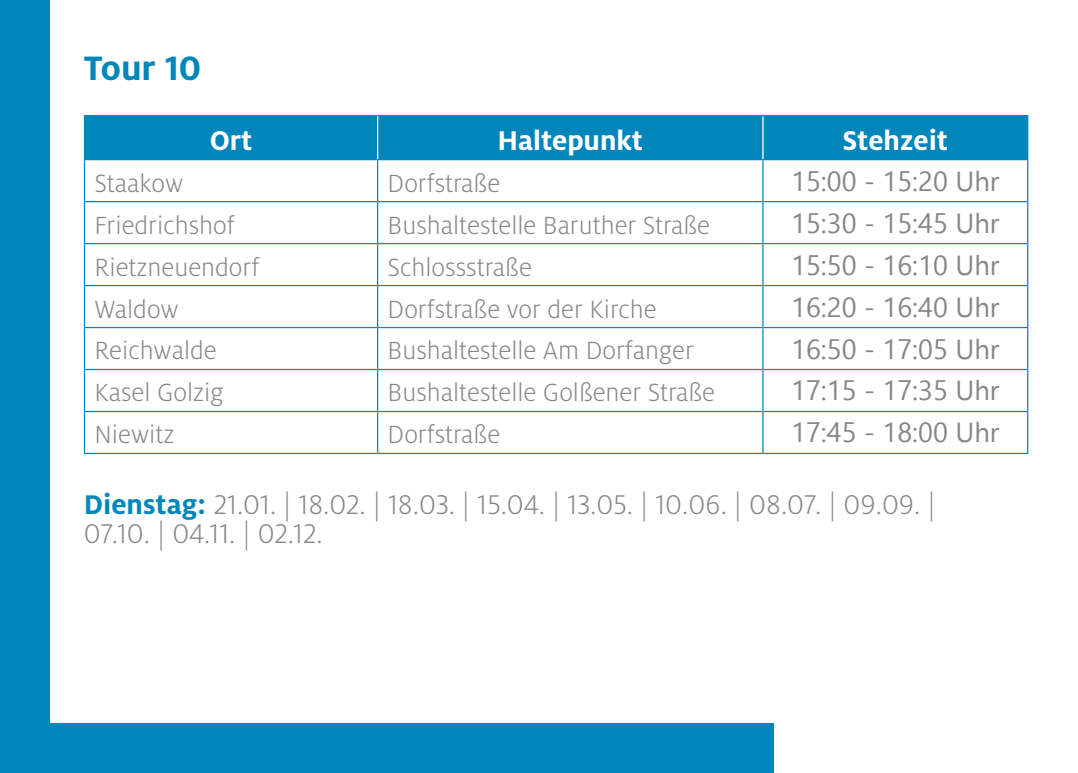
<style>
.page{position:relative;width:1078px;height:773px;background:#fff}
.page>*{position:absolute;margin:0;border:0;box-sizing:border-box;transform-origin:0 0}
.t1{font:700 37.5px "Milo Pro";color:#0086bb}
.t2{font:300 30px/29.5px "Milo Pro";color:#878787}
.t3{font:700 30px "Milo Pro";color:#fff}
.t4{font:300 27.5px "Milo Pro";color:#878787}
.t5{font:27.5px "Ebrima";color:#878787}
.s1{font-weight:700;color:#0086bb}
</style>
<div class="page">
<div style="left:0;top:0;width:50px;height:772px;background:#0086bb"></div>
<div style="left:0;top:723px;width:772px;height:49px;background:#0086bb"></div>
<div style="left:85px;top:116px;width:941px;height:43px;background:#0086bb"></div>
<svg style="left:85px;top:160px;width:941px;height:125px"></svg>
<svg style="left:85px;top:286px;width:941px;height:167px"></svg>
<hr style="left:84px;top:115px;width:293px;height:1px;background:#0086bb">
<hr style="left:84px;top:116px;width:1px;height:43px;background:#0086bb">
<hr style="left:377px;top:115px;width:385px;height:1px;background:#0086bb">
<hr style="left:762px;top:115px;width:266px;height:1px;background:#0086bb">
<hr style="left:1026px;top:116px;width:2px;height:43px;background:#0086bb">
<hr style="left:84px;top:159px;width:293px;height:1px;background:#0086bb">
<hr style="left:84px;top:160px;width:1px;height:41px;background:#0086bb">
<hr style="left:377px;top:159px;width:385px;height:1px;background:#0086bb">
<hr style="left:377px;top:160px;width:1px;height:41px;background:#0086bb">
<hr style="left:762px;top:159px;width:266px;height:1px;background:#0086bb">
<hr style="left:762px;top:160px;width:1px;height:41px;background:#0086bb">
<hr style="left:1026px;top:160px;width:2px;height:41px;background:#0086bb">
<hr style="left:84px;top:201px;width:293px;height:1px;background:#0086bb">
<hr style="left:84px;top:202px;width:1px;height:41px;background:#0086bb">
<hr style="left:377px;top:201px;width:385px;height:1px;background:#0086bb">
<hr style="left:377px;top:202px;width:1px;height:41px;background:#0086bb">
<hr style="left:762px;top:201px;width:266px;height:1px;background:#0086bb">
<hr style="left:762px;top:202px;width:1px;height:41px;background:#0086bb">
<hr style="left:1026px;top:202px;width:2px;height:41px;background:#0086bb">
<hr style="left:84px;top:243px;width:293px;height:1px;background:#0086bb">
<hr style="left:84px;top:244px;width:1px;height:41px;background:#0086bb">
<hr style="left:377px;top:243px;width:385px;height:1px;background:#0086bb">
<hr style="left:377px;top:244px;width:1px;height:41px;background:#0086bb">
<hr style="left:762px;top:243px;width:266px;height:1px;background:#0086bb">
<hr style="left:762px;top:244px;width:1px;height:41px;background:#0086bb">
<hr style="left:1026px;top:244px;width:2px;height:41px;background:#0086bb">
<hr style="left:84px;top:285px;width:293px;height:1px;background:#0086bb">
<hr style="left:84px;top:286px;width:1px;height:41px;background:#0086bb">
<hr style="left:377px;top:285px;width:385px;height:1px;background:#0086bb">
<hr style="left:377px;top:286px;width:1px;height:41px;background:#0086bb">
<hr style="left:762px;top:285px;width:266px;height:1px;background:#0086bb">
<hr style="left:762px;top:286px;width:1px;height:41px;background:#0086bb">
<hr style="left:1026px;top:286px;width:2px;height:41px;background:#0086bb">
<hr style="left:84px;top:327px;width:293px;height:1px;background:#0086bb">
<hr style="left:84px;top:328px;width:1px;height:41px;background:#0086bb">
<hr style="left:377px;top:327px;width:385px;height:1px;background:#0086bb">
<hr style="left:377px;top:328px;width:1px;height:41px;background:#0086bb">
<hr style="left:762px;top:327px;width:266px;height:1px;background:#0086bb">
<hr style="left:762px;top:328px;width:1px;height:41px;background:#0086bb">
<hr style="left:1026px;top:328px;width:2px;height:41px;background:#0086bb">
<hr style="left:84px;top:369px;width:293px;height:1px;background:#0086bb">
<hr style="left:84px;top:370px;width:1px;height:41px;background:#0086bb">
<hr style="left:377px;top:369px;width:385px;height:1px;background:#0086bb">
<hr style="left:377px;top:370px;width:1px;height:41px;background:#0086bb">
<hr style="left:762px;top:369px;width:266px;height:1px;background:#0086bb">
<hr style="left:762px;top:370px;width:1px;height:41px;background:#0086bb">
<hr style="left:1026px;top:370px;width:2px;height:41px;background:#0086bb">
<hr style="left:84px;top:411px;width:293px;height:1px;background:#0086bb">
<hr style="left:84px;top:412px;width:1px;height:41px;background:#0086bb">
<hr style="left:377px;top:411px;width:385px;height:1px;background:#0086bb">
<hr style="left:377px;top:412px;width:1px;height:41px;background:#0086bb">
<hr style="left:762px;top:411px;width:266px;height:1px;background:#0086bb">
<hr style="left:762px;top:412px;width:1px;height:41px;background:#0086bb">
<hr style="left:1026px;top:412px;width:2px;height:41px;background:#0086bb">
<hr style="left:84px;top:453px;width:293px;height:1px;background:#0086bb">
<hr style="left:377px;top:453px;width:385px;height:1px;background:#0086bb">
<hr style="left:762px;top:453px;width:266px;height:1px;background:#0086bb">
<hr style="left:377px;top:116px;width:1px;height:43px;background:#fff">
<hr style="left:762px;top:116px;width:1px;height:43px;background:#fff">
<h1 class="t1" style="left:84px;top:46px;width:119px">Tour 10</h1>
<p class="t3" style="left:210px;top:123px;width:44px">Ort</p>
<p class="t3" style="left:497px;top:123px;width:147px">Haltepunkt</p>
<p class="t3" style="left:842px;top:123px;width:107px">Stehzeit</p>
<p class="t4" style="left:94px;top:168px;width:90px">Staakow</p>
<p class="t4" style="left:387px;top:168px;width:114px">Dorfstraße</p>
<p class="t5" style="left:791px;top:160px;width:210px">15:00 - 15:20 Uhr</p>
<p class="t4" style="left:94px;top:210px;width:142px">Friedrichshof</p>
<p class="t4" style="left:387px;top:210px;width:324px">Bushaltestelle Baruther Straße</p>
<p class="t5" style="left:791px;top:202px;width:210px">15:30 - 15:45 Uhr</p>
<p class="t4" style="left:94px;top:252px;width:166px">Rietzneuendorf</p>
<p class="t4" style="left:387px;top:252px;width:146px">Schlossstraße</p>
<p class="t5" style="left:791px;top:244px;width:210px">15:50 - 16:10 Uhr</p>
<p class="t4" style="left:94px;top:294px;width:86px">Waldow</p>
<p class="t4" style="left:387px;top:294px;width:270px">Dorfstraße vor der Kirche</p>
<p class="t5" style="left:791px;top:286px;width:210px">16:20 - 16:40 Uhr</p>
<p class="t4" style="left:94px;top:336px;width:124px">Reichwalde</p>
<p class="t4" style="left:387px;top:336px;width:307px">Bushaltestelle Am Dorfanger</p>
<p class="t5" style="left:791px;top:328px;width:210px">16:50 - 17:05 Uhr</p>
<p class="t4" style="left:94px;top:377px;width:130px">Kasel Golzig</p>
<p class="t4" style="left:387px;top:377px;width:329px">Bushaltestelle Golßener Straße</p>
<p class="t5" style="left:791px;top:370px;width:210px">17:15 - 17:35 Uhr</p>
<p class="t4" style="left:94px;top:419px;width:81px">Niewitz</p>
<p class="t4" style="left:387px;top:419px;width:114px">Dorfstraße</p>
<p class="t5" style="left:791px;top:412px;width:210px">17:45 - 18:00 Uhr</p>
<p class="t2" style="left:84px;top:489px;width:853px"><span class="s1">Dienstag:</span> 21.01. | 18.02. | 18.03. | 15.04. | 13.05. | 10.06. | 08.07. | 09.09. |<br>07.10. | 04.11. | 02.12.</p>
</div>
